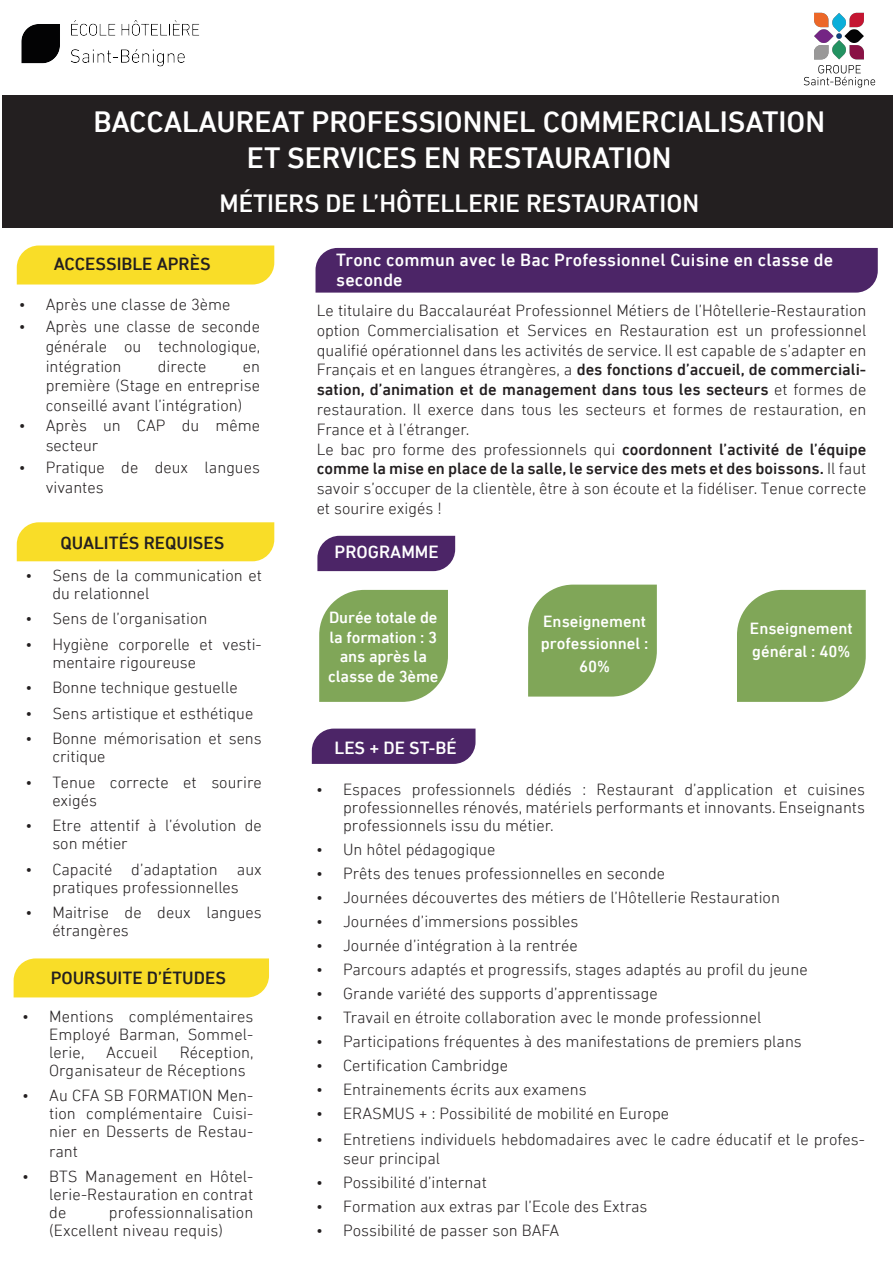
<style>
.page{position:relative;width:893px;height:1263px;background:#fff}
.page>*{position:absolute;margin:0;border:0;box-sizing:border-box;transform-origin:0 0}
.t1{font:500 30px/36px "DIN Next LT Pro";color:#fff;text-align:center}
.t2{font:500 25.5px "DIN Next LT Pro";color:#fff}
.t3{font:500 18px/19.5px "DIN Next LT Pro";letter-spacing:.01em;color:#fff}
.t4{font:500 18px "DIN Next LT Pro";color:#231f20}
.t5{font:300 16.5px/18px "DIN Next LT Pro";color:#231f20}
.t6{font:500 16.5px/19.5px "DIN Next LT Pro";color:#fff;text-align:center}
.s1{font-weight:500}
</style>
<div class="page">
<img style="left:21px;top:21px;width:179px;height:46px">
<img style="left:803px;top:12px;width:73px;height:76px">
<div style="left:3px;top:96px;width:890px;height:132px;background:#231f20"></div>
<div style="left:17px;top:245px;width:257px;height:39px;background:#f9dd28"></div>
<div style="left:17px;top:522px;width:257px;height:39px;background:#f9dd28"></div>
<div style="left:14px;top:958px;width:255px;height:39px;background:#f9dd28"></div>
<div style="left:315px;top:248px;width:563px;height:45px;background:#4c2567"></div>
<div style="left:317px;top:536px;width:138px;height:35px;background:#4c2567"></div>
<div style="left:312px;top:729px;width:163px;height:35px;background:#4c2567"></div>
<svg style="left:319px;top:590px;width:129px;height:112px;background:#88ab62"></svg>
<svg style="left:528px;top:585px;width:129px;height:112px;background:#88ab63"></svg>
<svg style="left:737px;top:590px;width:129px;height:112px;background:#87ab62"></svg>
<h1 class="t1" style="left:93px;top:103px;width:733px">BACCALAUREAT PROFESSIONNEL COMMERCIALISATION<br>ET SERVICES EN RESTAURATION</h1>
<h2 class="t2" style="left:219px;top:189px;width:481px">MÉTIERS DE L’HÔTELLERIE RESTAURATION</h2>
<p class="t4" style="left:54px;top:253px;width:158px">ACCESSIBLE APRÈS</p>
<p class="t5" style="left:19px;top:295px;width:213px">• Après une classe de 3ème</p>
<p class="t5" style="left:46px;top:316px;width:216px;line-height:19.8px;text-align:justify;text-indent:-27px">• Après une classe de seconde générale ou technologique, intégration</p>
<p class="t5" style="left:158px;top:357px;width:50px">directe</p>
<p class="t5" style="left:46px;top:356px;width:216px;line-height:19.8px;text-align:justify;text-indent:197px">en première (Stage en entreprise conseillé avant l’intégration)</p>
<p class="t5" style="left:46px;top:415px;width:216px;line-height:19.8px;text-indent:-27px">• Après un CAP du même secteur</p>
<p class="t5" style="left:46px;top:458px;width:216px;line-height:19.8px;text-indent:-27px">• Pratique de deux langues vivantes</p>
<p class="t4" style="left:61px;top:533px;width:165px">QUALITÉS REQUISES</p>
<p class="t5" style="left:52px;top:566px;width:211px;text-indent:-27px">• Sens de la communication et du relationnel</p>
<p class="t5" style="left:25px;top:610px;width:183px">• Sens de l’organisation</p>
<p class="t5" style="left:52px;top:635px;width:211px;text-indent:-27px">• Hygiène corporelle et vesti&shy;mentaire rigoureuse</p>
<p class="t5" style="left:25px;top:679px;width:214px">• Bonne technique gestuelle</p>
<p class="t5" style="left:25px;top:704px;width:229px">• Sens artistique et esthétique</p>
<p class="t5" style="left:52px;top:730px;width:211px;text-indent:-27px">• Bonne mémorisation et sens critique</p>
<p class="t5" style="left:52px;top:773px;width:211px;text-indent:-27px">• Tenue correcte et sourire exigés</p>
<p class="t5" style="left:52px;top:817px;width:211px;text-indent:-27px">• Etre attentif à l’évolution de son métier</p>
<p class="t5" style="left:25px;top:860px;width:238px;text-align:center">• Capacité d’adaptation aux pratiques professionnelles</p>
<p class="t5" style="left:52px;top:904px;width:211px;text-indent:-27px">• Maitrise de deux langues étrangères</p>
<p class="t4" style="left:51px;top:968px;width:177px">POURSUITE D’ÉTUDES</p>
<p class="t5" style="left:49px;top:1007px;width:206px;text-align:justify;text-indent:-27px">• Mentions complémentaires Employé Barman, Sommel&shy;lerie,</p>
<p class="t5" style="left:49px;top:1043px;width:206px;text-indent:131px">Réception,<br>Organisateur de Réceptions</p>
<p class="t5" style="left:49px;top:1086px;width:206px;text-align:justify;text-indent:-27px">• Au CFA SB FORMATION Men&shy;tion complémentaire Cuisi&shy;nier en Desserts de Restau-</p>
<p class="t5" style="left:49px;top:1142px;width:30px">rant</p>
<p class="t5" style="left:49px;top:1168px;width:206px;text-align:justify;text-indent:-27px">• BTS Management en Hôtel&shy;lerie-Restauration en contrat de</p>
<p class="t5" style="left:106px;top:1043px;width:53px">Accueil</p>
<p class="t5" style="left:49px;top:1204px;width:206px;text-indent:60px">professionnalisation (Excellent niveau requis)</p>
<p class="t3" style="left:336px;top:250px;width:498px">Tronc commun avec le Bac Professionnel Cuisine en classe de seconde</p>
<p class="t5" style="left:317px;top:300px;width:551px;line-height:19.8px">Le titulaire du Baccalauréat Professionnel Métiers de l’Hôtellerie-Restauration option Commercialisation et Services en Restauration est un professionnel qualifié opérationnel dans les activités de service. Il est capable de s’adapter en Français et en langues étrangères, a <span class="s1">des fonctions d’accueil, de commerciali&shy;sation, d’animation et de management dans tous les secteurs</span> et formes de restauration. Il exerce dans tous les secteurs et formes de restauration, en France et à l’étranger.<br>Le bac pro forme des professionnels qui <span class="s1">coordonnent l’activité de l’équipe comme la mise en place de la salle, le service des mets et des boissons.</span> Il faut savoir s’occuper de la clientèle, être à son écoute et la fidéliser. Tenue correcte et sourire exigés !</p>
<p class="t3" style="left:335px;top:542px;width:106px">PROGRAMME</p>
<p class="t6" style="left:328px;top:608px;width:112px">Durée totale de la formation : 3 ans après la classe de 3ème</p>
<p class="t6" style="left:541px;top:609px;width:109px;line-height:22.5px">Enseignement professionnel :<br>60%</p>
<p class="t6" style="left:750px;top:617px;width:104px;line-height:22.5px;text-align:left">Enseignement général : 40%</p>
<p class="t3" style="left:335px;top:738px;width:124px">LES + DE ST-BÉ</p>
<p class="t5" style="left:343px;top:780px;width:523px;text-align:justify;text-indent:-27px">• Espaces professionnels dédiés : Restaurant d’application et cuisines professionnelles rénovés, matériels performants et innovants. Enseignants professionnels issu du métier.</p>
<p class="t5" style="left:316px;top:840px;width:181px">• Un hôtel pédagogique</p>
<p class="t5" style="left:316px;top:864px;width:350px">• Prêts des tenues professionnelles en seconde</p>
<p class="t5" style="left:316px;top:888px;width:465px">• Journées découvertes des métiers de l’Hôtellerie Restauration</p>
<p class="t5" style="left:316px;top:912px;width:264px">• Journées d’immersions possibles</p>
<p class="t5" style="left:316px;top:936px;width:263px">• Journée d’intégration à la rentrée</p>
<p class="t5" style="left:316px;top:960px;width:493px">• Parcours adaptés et progressifs, stages adaptés au profil du jeune</p>
<p class="t5" style="left:316px;top:984px;width:343px">• Grande variété des supports d’apprentissage</p>
<p class="t5" style="left:316px;top:1008px;width:447px">• Travail en étroite collaboration avec le monde professionnel</p>
<p class="t5" style="left:316px;top:1032px;width:487px">• Participations fréquentes à des manifestations de premiers plans</p>
<p class="t5" style="left:316px;top:1056px;width:194px">• Certification Cambridge</p>
<p class="t5" style="left:316px;top:1080px;width:272px">• Entrainements écrits aux examens</p>
<p class="t5" style="left:316px;top:1104px;width:354px">• ERASMUS + : Possibilité de mobilité en Europe</p>
<p class="t5" style="left:343px;top:1129px;width:523px;line-height:19.5px;text-indent:-27px">• Entretiens individuels hebdomadaires avec le cadre éducatif et le profes&shy;seur principal</p>
<p class="t5" style="left:316px;top:1173px;width:172px">• Possibilité d’internat</p>
<p class="t5" style="left:316px;top:1197px;width:333px">• Formation aux extras par l’Ecole des Extras</p>
<p class="t5" style="left:316px;top:1221px;width:245px">• Possibilité de passer son BAFA</p>
</div>
